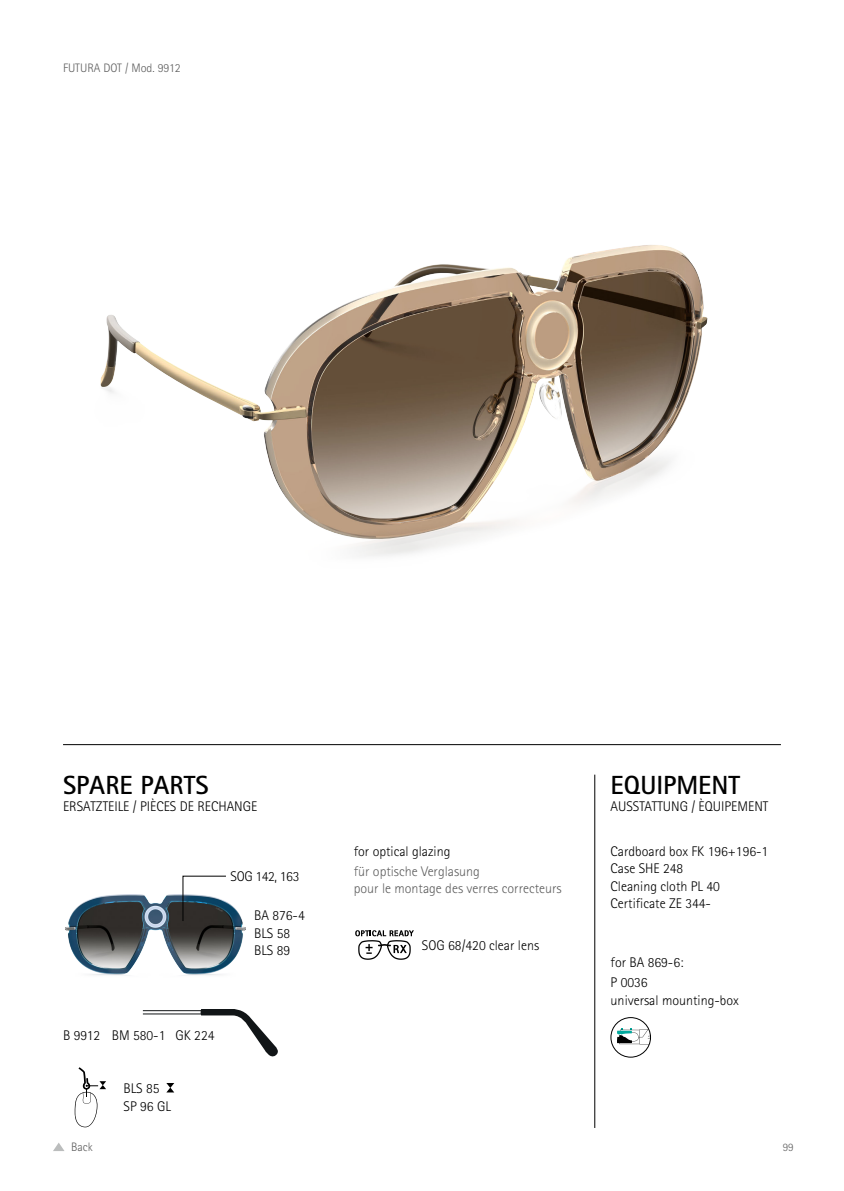
<style>
.page{position:relative;width:844px;height:1191px;background:#fff}
.page>*{position:absolute;margin:0;border:0;box-sizing:border-box;transform-origin:0 0}
.t1{font:700 26.25px "Rotis Sans Serif Pro";color:#000}
.t2{font:300 14px/17.5px "Rotis Sans Serif Pro";color:#000}
.t3{font:300 14px/17.5px "Rotis Sans Serif Pro";color:#5d5d5d}
.t4{font:300 14px "Rotis Sans Serif Pro";letter-spacing:-.025em;color:#000}
.t5{font:300 12.25px "Rotis Sans Serif Pro";color:#5d5d5d}
.t6{font:300 11.38px "Rotis Sans Serif Pro";color:#5d5d5d}
</style>
<div class="page">
<svg style="left:53px;top:1143px;width:11px;height:8px"></svg>
<img style="left:65px;top:894px;width:181px;height:82px">
<svg style="left:182px;top:875px;width:45px;height:47px"></svg>
<svg style="left:355px;top:930px;width:59px;height:29px"></svg>
<img style="left:100px;top:245px;width:608px;height:312px">
<hr style="left:594px;top:774px;width:1px;height:354px;background:#000">
<hr style="left:63px;top:744px;width:717px;height:1px;background:#000">
<svg style="left:617px;top:1028px;width:33px;height:16px"></svg>
<div style="left:610px;top:1017px;width:40px;height:40px;border:1px solid #000;border-radius:50%"></div>
<hr style="left:143px;top:1013px;width:65px;height:1px;background:#111517">
<hr style="left:143px;top:1010px;width:65px;height:1px;background:#111517">
<svg style="left:200px;top:1009px;width:78px;height:47px"></svg>
<svg style="left:166px;top:1083px;width:8px;height:9px"></svg>
<svg style="left:75px;top:1067px;width:31px;height:60px"></svg>
<p class="t5" style="left:63px;top:61px;width:119px">FUTURA DOT / Mod. 9912</p>
<h1 class="t1" style="left:63px;top:768px;width:147px">SPARE PARTS</h1>
<p class="t2" style="left:63px;top:797px;width:196px">ERSATZTEILE / PIÈCES DE RECHANGE</p>
<p class="t4" style="left:230px;top:867px;width:70px">SOG 142, 163</p>
<p class="t2" style="left:63px;top:1026px;width:153px">B 9912 BM 580-1 GK 224</p>
<p class="t2" style="left:123px;top:1079px;width:49px">BLS 85<br>SP 96 GL</p>
<p class="t2" style="left:254px;top:907px;width:52px">BA 876-4<br>BLS 58<br>BLS 89</p>
<p class="t2" style="left:353px;top:842px;width:98px">for optical glazing</p>
<p class="t3" style="left:353px;top:862px;width:209px">für optische Verglasung<br>pour le montage des verres correcteurs</p>
<p class="t2" style="left:422px;top:936px;width:119px">SOG 68/420 clear lens</p>
<h1 class="t1" style="left:610px;top:768px;width:131px">EQUIPMENT</h1>
<p class="t2" style="left:610px;top:797px;width:159px">AUSSTATTUNG / ÈQUIPEMENT</p>
<p class="t2" style="left:610px;top:842px;width:159px">Cardboard box FK 196+196-1<br>Case SHE 248<br>Cleaning cloth PL 40<br>Certificate ZE 344-</p>
<p class="t2" style="left:610px;top:953px;width:74px;line-height:19.9px">for BA 869-6:<br>P 0036</p>
<p class="t2" style="left:610px;top:991px;width:130px">universal mounting-box</p>
<p class="t5" style="left:71px;top:1139px;width:23px">Back</p>
<p class="t6" style="left:782px;top:1140px;width:12px">99</p>
</div>
